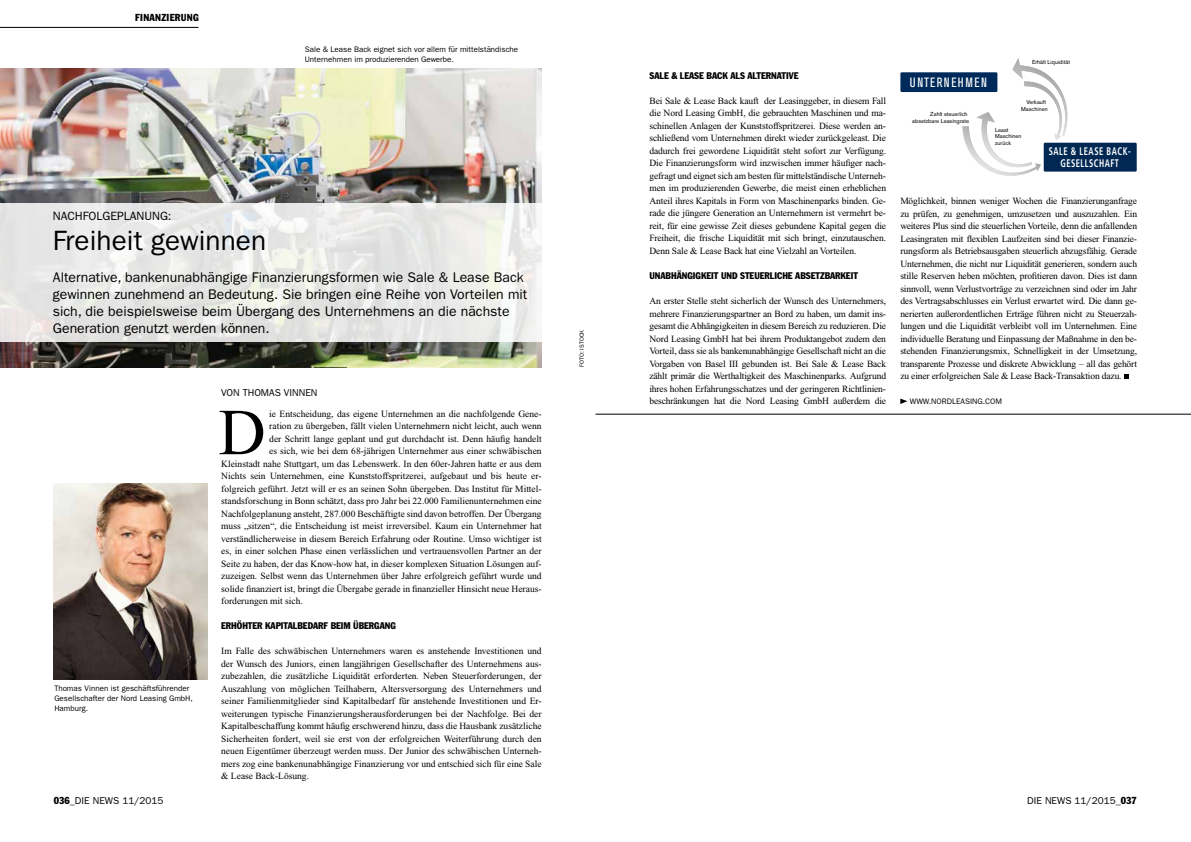
<style>
.page{position:relative;width:1191px;height:842px;background:#fff}
.page>*{position:absolute;margin:0;border:0;box-sizing:border-box;transform-origin:0 0}
.t1{font:65.5px "Times New Roman";color:#000}
.t2{font:28px "Franklin Gothic";color:#000}
.t3{font:14px/17px "Franklin Gothic";color:#000}
.t4{font:condensed 13.4px "Akzidenz Grotesk BE";letter-spacing:.095em;color:#fff}
.t5{font:12px "Franklin Gothic";color:#000}
.t6{font:700 condensed 11px/12px "Frutiger";letter-spacing:.06em;color:#fff;text-align:center;scale:.77 1}
.t7{font:10px "Franklin Gothic";color:#000}
.t8{font:condensed 10px "Franklin Gothic";letter-spacing:.03em;color:#000}
.t9{font:9.5px/12.5px "Times New Roman";color:#000;text-align:justify}
.t10{font:condensed 9.5px "Franklin Gothic";color:#000}
.t11{font:8px/10px "Franklin Gothic";color:#000}
.t12{font:6px "Franklin Gothic";color:#000}
.t13{font:5.8px/6.9px "Akzidenz Grotesk BE";color:#000;text-align:center}
.s1{font-stretch:condensed}
</style>
<div class="page">
<hr style="left:0;top:27px;width:198px;height:1px;background:#000">
<img style="left:0;top:68px;width:541px;height:299px">
<svg style="left:0;top:204px;width:542px;height:138px;background:#e8e8e7"></svg>
<hr style="left:595px;top:414px;width:596px;height:1px;background:#000">
<img style="left:54px;top:484px;width:153px;height:195px">
<div style="left:900px;top:72px;width:97px;height:20px;background:#002a5a"></div>
<svg style="left:962px;top:58px;width:175px;height:118px"></svg>
<div style="left:1043px;top:143px;width:93px;height:29px;background:#002853"></div>
<svg style="left:1124px;top:374px;width:4px;height:5px"></svg>
<svg style="left:900px;top:399px;width:7px;height:5px"></svg>
<p class="t8" style="left:135px;top:11px;width:65px">FINANZIERUNG</p>
<p class="t11" style="left:305px;top:44px;width:215px">Sale &amp; Lease Back eignet sich vor allem für mittelständische<br>Unternehmen im produzierenden Gewerbe.</p>
<p class="t5" style="left:53px;top:209px;width:120px">NACHFOLGEPLANUNG:</p>
<h2 class="t2" style="left:53px;top:224px;width:215px">Freiheit gewinnen</h2>
<p class="t3" style="left:53px;top:269px;width:476px">Alternative, bankenunabhängige Finanzierungsformen wie Sale &amp; Lease Back gewinnen zunehmend an Bedeutung. Sie bringen eine Reihe von Vorteilen mit sich, die beispielsweise beim Übergang des Unternehmens an die nächste Generation genutzt werden können.</p>
<p class="t11" style="left:54px;top:683px;width:140px">Thomas Vinnen ist geschäftsführender<br>Gesellschafter der Nord Leasing GmbH,<br>Hamburg.</p>
<p class="t7" style="left:221px;top:386px;width:98px">VON THOMAS VINNEN</p>
<p class="t9" style="left:269px;top:407px;width:274px">ie Entscheidung, das eigene Unternehmen an die nachfolgende Gene-</p>
<p class="t9" style="left:269px;top:420px;width:274px">ration zu übergeben, fällt vielen Unternehmern nicht leicht, auch wenn</p>
<p class="t9" style="left:269px;top:432px;width:274px">der Schritt lange geplant und gut durchdacht ist. Denn häufig handelt</p>
<p class="t9" style="left:269px;top:445px;width:274px">es sich, wie bei dem 68-jährigen Unternehmer aus einer schwäbischen</p>
<p class="t9" style="left:221px;top:457px;width:322px">Kleinstadt nahe Stuttgart, um das Lebenswerk. In den 60er-Jahren hatte er aus dem</p>
<p class="t9" style="left:221px;top:470px;width:322px">Nichts sein Unternehmen, eine Kunststoffspritzerei, aufgebaut und bis heute er-</p>
<p class="t9" style="left:221px;top:482px;width:322px">folgreich geführt. Jetzt will er es an seinen Sohn übergeben. Das Institut für Mittel-</p>
<p class="t9" style="left:221px;top:495px;width:322px">standsforschung in Bonn schätzt, dass pro Jahr bei 22.000 Familienunternehmen eine</p>
<p class="t9" style="left:221px;top:507px;width:322px">Nachfolgeplanung ansteht, 287.000 Beschäftigte sind davon betroffen. Der Übergang</p>
<p class="t9" style="left:221px;top:520px;width:322px">muss „sitzen“, die Entscheidung ist meist irreversibel. Kaum ein Unternehmer hat</p>
<p class="t9" style="left:221px;top:532px;width:322px">verständlicherweise in diesem Bereich Erfahrung oder Routine. Umso wichtiger ist</p>
<p class="t9" style="left:221px;top:545px;width:322px">es, in einer solchen Phase einen verlässlichen und vertrauensvollen Partner an der</p>
<p class="t9" style="left:221px;top:557px;width:322px">Seite zu haben, der das Know-how hat, in dieser komplexen Situation Lösungen auf-</p>
<p class="t9" style="left:221px;top:570px;width:322px">zuzeigen. Selbst wenn das Unternehmen über Jahre erfolgreich geführt wurde und</p>
<p class="t9" style="left:221px;top:582px;width:322px">solide finanziert ist, bringt die Übergabe gerade in finanzieller Hinsicht neue Heraus-</p>
<p class="t9" style="left:221px;top:595px;width:83px">forderungen mit sich.</p>
<p class="t10" style="left:221px;top:620px;width:176px">ERHÖHTER KAPITALBEDARF BEIM ÜBERGANG</p>
<p class="t9" style="left:221px;top:645px;width:322px">Im Falle des schwäbischen Unternehmers waren es anstehende Investitionen und der Wunsch des Juniors, einen langjährigen Gesellschafter des Unternehmens aus&shy;zubezahlen, die zusätzliche Liquidität erforderten. Neben Steuerforderungen, der Auszahlung von möglichen Teilhabern, Altersversorgung des Unternehmers und seiner Familienmitglieder sind Kapitalbedarf für anstehende Investitionen und Er&shy;weiterungen typische Finanzierungsherausforderungen bei der Nachfolge. Bei der Kapitalbeschaffung kommt häufig erschwerend hinzu, dass die Hausbank zusätzliche Sicherheiten fordert, weil sie erst von der erfolgreichen Weiterführung durch den neuen Eigentümer überzeugt werden muss. Der Junior des schwäbischen Unterneh&shy;mers zog eine bankenunabhängige Finanzierung vor und entschied sich für eine Sale &amp; Lease Back-Lösung.</p>
<h1 class="t1" style="left:218px;top:397px;width:49px">D</h1>
<p class="t12" style="left:578px;top:367px;width:39px;rotate:-90deg">FOTO: ISTOCK</p>
<p class="t10" style="left:649px;top:70px;width:150px">SALE &amp; LEASE BACK ALS ALTERNATIVE</p>
<p class="t9" style="left:649px;top:95px;width:238px">Bei Sale &amp; Lease Back kauft der Leasinggeber, in diesem Fall die Nord Leasing GmbH, die gebrauchten Maschinen und ma&shy;schinellen Anlagen der Kunststoffspritzerei. Diese werden an&shy;schließend vom Unternehmen direkt wieder zurückgeleast. Die dadurch frei gewordene Liquidität steht sofort zur Verfügung.<br>Die Finanzierungsform wird inzwischen immer häufiger nach&shy;gefragt und eignet sich am besten für mittelständische Unterneh&shy;men im produzierenden Gewerbe, die meist einen erheblichen Anteil ihres Kapitals in Form von Maschinenparks binden. Ge&shy;rade die jüngere Generation an Unternehmern ist vermehrt be&shy;reit, für eine gewisse Zeit dieses gebundene Kapital gegen die Freiheit, die frische Liquidität mit sich bringt, einzutauschen.<br>Denn Sale &amp; Lease Back hat eine Vielzahl an Vorteilen.</p>
<p class="t10" style="left:649px;top:270px;width:210px">UNABHÄNGIGKEIT UND STEUERLICHE ABSETZBARKEIT</p>
<p class="t9" style="left:649px;top:295px;width:238px">An erster Stelle steht sicherlich der Wunsch des Unternehmers, mehrere Finanzierungspartner an Bord zu haben, um damit ins&shy;gesamt die Abhängigkeiten in diesem Bereich zu reduzieren. Die Nord Leasing GmbH hat bei ihrem Produktangebot zudem den Vorteil, dass sie als bankenunabhängige Gesellschaft nicht an die Vorgaben von Basel III gebunden ist. Bei Sale &amp; Lease Back zählt primär die Werthaltigkeit des Maschinenparks. Aufgrund ihres hohen Erfahrungsschatzes und der geringeren Richtlinien&shy;beschränkungen hat die Nord Leasing GmbH außerdem die</p>
<h3 class="t4" style="left:910px;top:75px;width:78px">UNTERNEHMEN</h3>
<p class="t13" style="left:912px;top:111px;width:58px;text-align:right">Zahlt steuerlich absetzbare Leasingrate</p>
<p class="t13" style="left:1032px;top:58px;width:40px">Erhält Liquidität</p>
<p class="t13" style="left:1021px;top:98px;width:28px">Verkauft<br>Maschinen</p>
<p class="t13" style="left:995px;top:126px;width:28px;text-align:left">Least<br>Maschinen zurück</p>
<p class="t6" style="left:1048px;top:145px;width:108px">SALE &amp; LEASE BACK-<br>GESELLSCHAFT</p>
<p class="t9" style="left:900px;top:195px;width:238px">Möglichkeit, binnen weniger Wochen die Finanzierunganfrage zu prüfen, zu genehmigen, umzusetzen und auszuzahlen. Ein weiteres Plus sind die steuerlichen Vorteile, denn die anfallenden Leasingraten mit flexiblen Laufzeiten sind bei dieser Finanzie&shy;rungsform als Betriebsausgaben steuerlich abzugsfähig. Gerade Unternehmen, die nicht nur Liquidität generieren, sondern auch stille Reserven heben möchten, profitieren davon. Dies ist dann sinnvoll, wenn Verlustvorträge zu verzeichnen sind oder im Jahr des Vertragsabschlusses ein Verlust erwartet wird. Die dann ge&shy;nerierten außerordentlichen Erträge führen nicht zu Steuerzah&shy;lungen und die Liquidität verbleibt voll im Unternehmen. Eine individuelle Beratung und Einpassung der Maßnahme in den be&shy;stehenden Finanzierungsmix, Schnelligkeit in der Umsetzung, transparente Prozesse und diskrete Abwicklung – all das gehört zu einer erfolgreichen Sale &amp; Lease Back-Transaktion dazu.</p>
<p class="t11" style="left:909px;top:396px;width:94px">WWW.NORDLEASING.COM</p>
<p class="t7" style="left:54px;top:795px;width:111px"><span class="s1">036_</span>DIE NEWS 11/2015</p>
<p class="t7" style="left:1027px;top:795px;width:111px">DIE NEWS 11/2015<span class="s1">_037</span></p>
</div>
